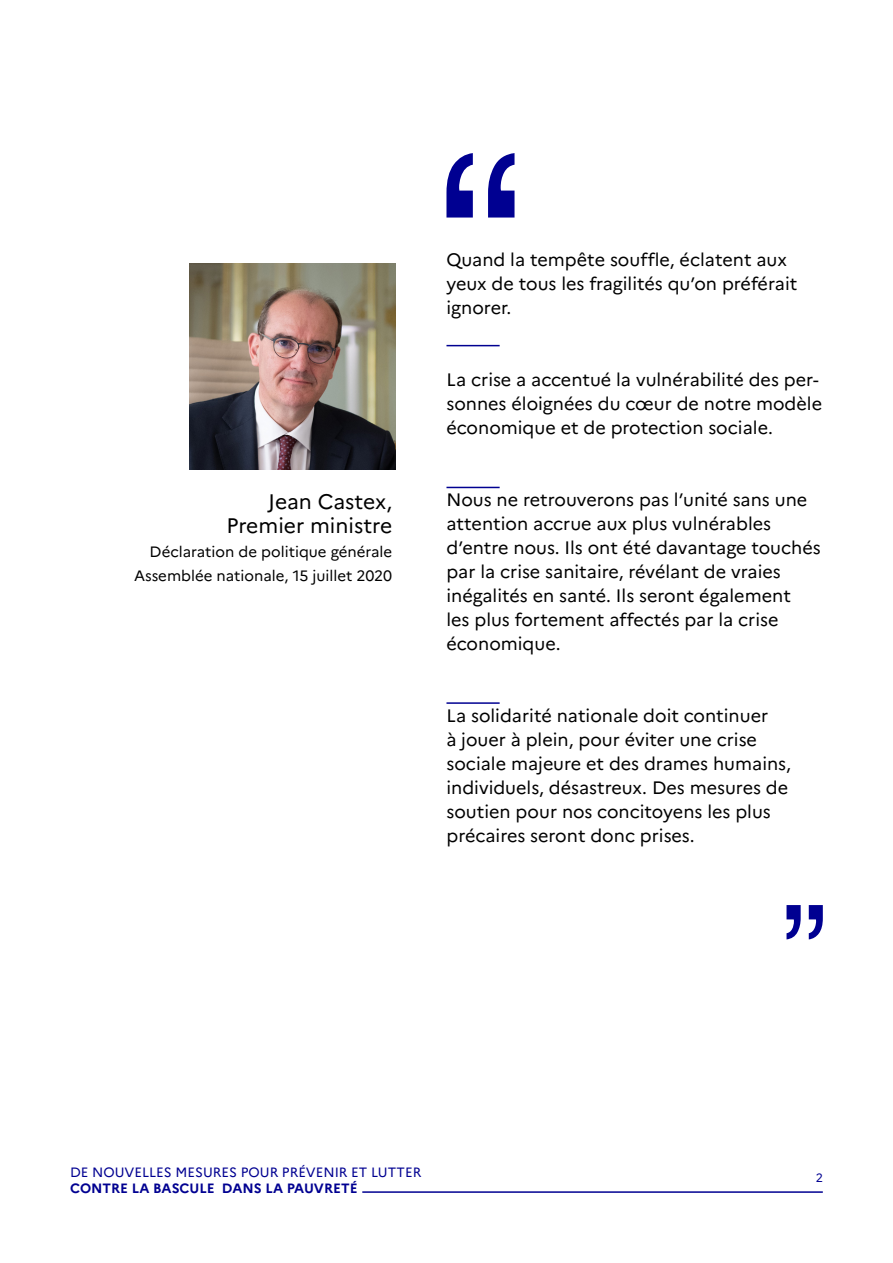
<style>
.page{position:relative;width:893px;height:1263px;background:#fff}
.page>*{position:absolute;margin:0;border:0;box-sizing:border-box;transform-origin:0 0}
.Citations{font:21px "Marianne";color:#000}
.Citations-2{font:18px/24px "Marianne";color:#000}
.Citations-3{font:15px "Marianne";color:#000}
.t1{font:13.5px "Marianne";color:#000091}
.t2{font:700 13.5px "Marianne";color:#000091}
.t3{font:12px "Marianne";color:#000091}
</style>
<div class="page">
<hr style="left:362px;top:1191px;width:461px;height:2px;background:#000091">
<img style="left:189px;top:263px;width:206px;height:207px">
<svg style="left:446px;top:153px;width:68px;height:65px"></svg>
<svg style="left:786px;top:905px;width:37px;height:34px"></svg>
<hr style="left:446px;top:345px;width:54px;height:1px;background:#000091">
<hr style="left:446px;top:487px;width:54px;height:1px;background:#000091">
<hr style="left:446px;top:702px;width:54px;height:2px;background:#000091">
<p class="Citations" style="left:268px;top:488px;width:126px">Jean Castex,</p>
<p class="Citations" style="left:227px;top:512px;width:167px">Premier ministre</p>
<p class="Citations-3" style="left:150px;top:542px;width:244px">Déclaration de politique générale</p>
<p class="Citations-3" style="left:134px;top:566px;width:260px">Assemblée nationale, 15 juillet 2020</p>
<p class="Citations-2" style="left:446px;top:247px;width:352px">Quand la tempête souffle, éclatent aux yeux de tous les fragilités qu’on préférait ignorer.</p>
<p class="Citations-2" style="left:446px;top:367px;width:377px">La crise a accentué la vulnérabilité des per&shy;sonnes éloignées du cœur de notre modèle économique et de protection sociale.</p>
<p class="Citations-2" style="left:446px;top:487px;width:376px">Nous ne retrouverons pas l’unité sans une attention accrue aux plus vulnérables d’entre nous. Ils ont été davantage touchés par la crise sanitaire, révélant de vraies inégalités en santé. Ils seront également<br>les plus fortement affectés par la crise économique.</p>
<p class="Citations-2" style="left:446px;top:703px;width:346px">La solidarité nationale doit continuer<br>à jouer à plein, pour éviter une crise sociale majeure et des drames humains, individuels, désastreux. Des mesures de soutien pour nos concitoyens les plus précaires seront donc prises.</p>
<p class="t1" style="left:70px;top:1163px;width:353px">DE NOUVELLES MESURES POUR PRÉVENIR ET LUTTER</p>
<p class="t2" style="left:70px;top:1180px;width:289px">CONTRE LA BASCULE DANS LA PAUVRETÉ</p>
<p class="t3" style="left:816px;top:1170px;width:9px">2</p>
</div>
